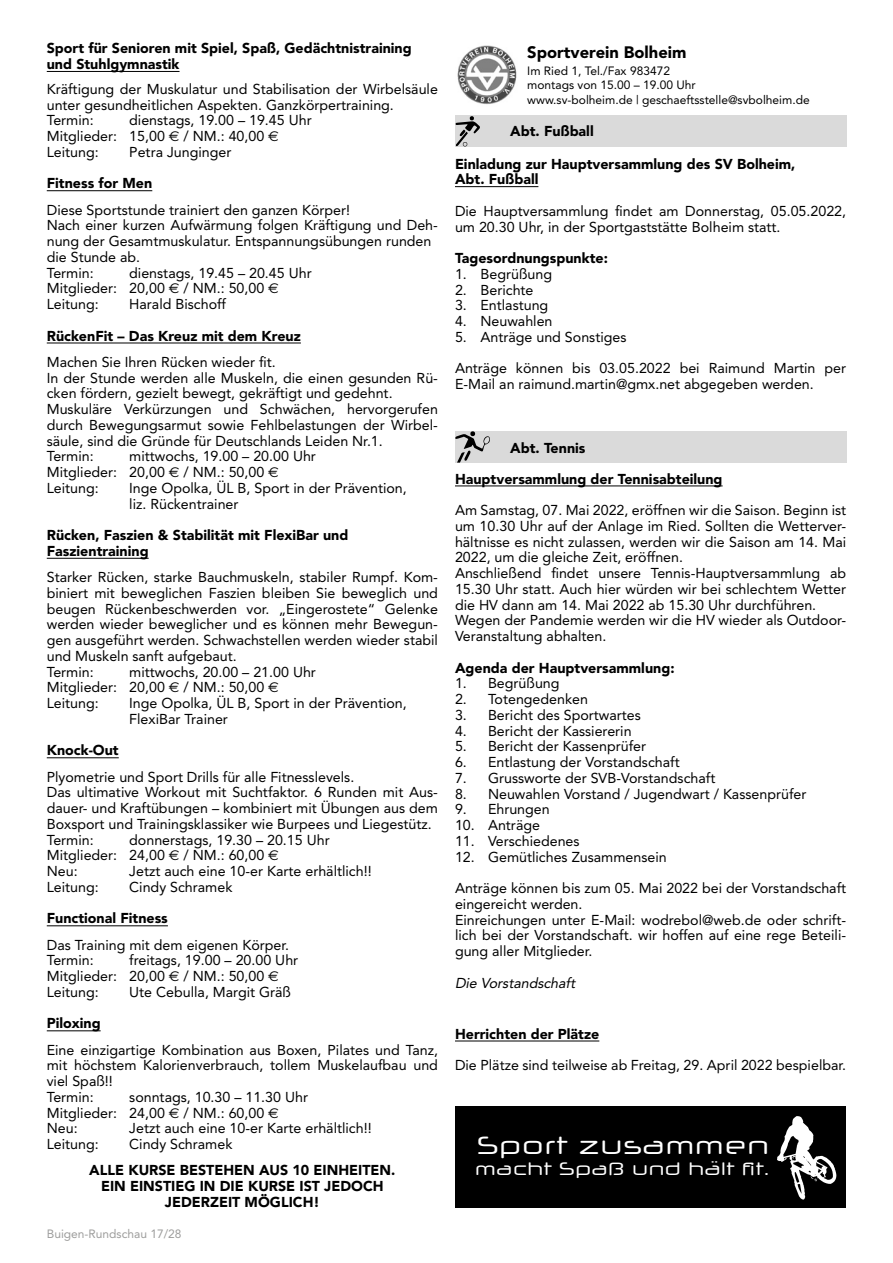
<style>
.page{position:relative;width:893px;height:1263px;background:#fff}
.page>*{position:absolute;margin:0;border:0;box-sizing:border-box;transform-origin:0 0}
.t1{font:24.75px "Neuropol X Free";letter-spacing:.01em;color:#fff}
.t2{font:18px "Neuropol X Free";color:#fff}
.t3{font:900 16.5px "Avenir";color:#000}
.t4{font:14.25px/15.8px "Avenir";color:#000}
.t5{font:900 14.25px/15.8px "Avenir";color:#000}
.t6{font:italic 14.25px "Avenir";color:#000}
.t7{font:12px/14.2px "Avenir";color:#000}
.t8{font:12px "Avenir";color:#9d9d9c}
.s1{font-family:"Euro Sans"}
</style>
<div class="page">
<hr style="left:47px;top:71px;width:133px;height:1px;background:#000">
<hr style="left:47px;top:190px;width:105px;height:1px;background:#000">
<hr style="left:47px;top:343px;width:254px;height:1px;background:#000">
<hr style="left:47px;top:558px;width:102px;height:1px;background:#000">
<hr style="left:47px;top:757px;width:72px;height:1px;background:#000">
<hr style="left:47px;top:925px;width:121px;height:1px;background:#000">
<hr style="left:47px;top:1030px;width:54px;height:1px;background:#000">
<hr style="left:455px;top:186px;width:83px;height:1px;background:#000">
<hr style="left:455px;top:486px;width:268px;height:1px;background:#000">
<hr style="left:455px;top:1041px;width:144px;height:1px;background:#000">
<div style="left:455px;top:115px;width:391px;height:32px;background:#dadada"></div>
<svg style="left:456px;top:116px;width:24px;height:30px"></svg>
<img style="left:457px;top:45px;width:60px;height:60px">
<div style="left:455px;top:431px;width:391px;height:32px;background:#dadada"></div>
<svg style="left:455px;top:431px;width:35px;height:32px"></svg>
<div style="left:456px;top:1106px;width:390px;height:102px;background:#000"></div>
<img style="left:777px;top:1116px;width:60px;height:84px">
<p class="t5" style="left:47px;top:40px;width:366px">Sport für Senioren mit Spiel, Spaß, Gedächtnistraining und Stuhlgymnastik</p>
<p class="t4" style="left:47px;top:81px;width:393px">Kräftigung der Muskulatur und Stabilisation der Wirbelsäule unter gesundheitlichen Aspekten. Ganzkörpertraining.<br>Termin:</p>
<p class="t4" style="left:47px;top:113px;width:266px;text-indent:82px">dienstags, 19.00 – 19.45 Uhr<br>Mitglieder: 15,00 <span class="s1">€</span> / NM.: 40,00 <span class="s1">€<br></span>Leitung:</p>
<p class="t4" style="left:129px;top:144px;width:104px">Petra Junginger</p>
<p class="t5" style="left:47px;top:175px;width:107px">Fitness for Men</p>
<p class="t4" style="left:47px;top:202px;width:393px">Diese Sportstunde trainiert den ganzen Körper!<br>Nach einer kurzen Aufwärmung folgen Kräftigung und Deh&shy;nung der Gesamtmuskulatur. Entspannungsübungen runden die Stunde ab.<br>Termin:</p>
<p class="t4" style="left:47px;top:265px;width:266px;text-indent:82px">dienstags, 19.45 – 20.45 Uhr<br>Mitglieder: 20,00 <span class="s1">E</span> / NM.: 50,00 <span class="s1">E<br></span>Leitung:</p>
<p class="t4" style="left:129px;top:296px;width:98px">Harald Bischoff</p>
<p class="t5" style="left:47px;top:328px;width:256px">RückenFit – Das Kreuz mit dem Kreuz</p>
<p class="t4" style="left:47px;top:354px;width:393px">Machen Sie Ihren Rücken wieder fit.<br>In der Stunde werden alle Muskeln, die einen gesunden Rü&shy;cken fördern, gezielt bewegt, gekräftigt und gedehnt.<br>Muskuläre Verkürzungen und Schwächen, hervorgerufen durch Bewegungsarmut sowie Fehlbelastungen der Wirbel&shy;säule, sind die Gründe für Deutschlands Leiden Nr.1.<br>Termin:</p>
<p class="t4" style="left:47px;top:449px;width:271px;text-indent:82px">mittwochs, 19.00 – 20.00 Uhr<br>Mitglieder: 20,00 <span class="s1">E</span> / NM.: 50,00 <span class="s1">E<br></span>Leitung:</p>
<p class="t4" style="left:129px;top:480px;width:279px">Inge Opolka, ÜL B, Sport in der Prävention, liz. Rückentrainer</p>
<p class="t5" style="left:47px;top:527px;width:303px">Rücken, Faszien &amp; Stabilität mit FlexiBar und<br>Faszientraining</p>
<p class="t4" style="left:47px;top:569px;width:393px">Starker Rücken, starke Bauchmuskeln, stabiler Rumpf. Kom&shy;biniert mit beweglichen Faszien bleiben Sie beweglich und beugen Rückenbeschwerden vor. „Eingerostete“ Gelenke werden wieder beweglicher und es können mehr Bewegun&shy;gen ausgeführt werden. Schwachstellen werden wieder stabil und Muskeln sanft aufgebaut.<br>Termin:</p>
<p class="t4" style="left:47px;top:664px;width:271px;text-indent:82px">mittwochs, 20.00 – 21.00 Uhr<br>Mitglieder: 20,00 <span class="s1">E</span> / NM.: 50,00 <span class="s1">E<br></span>Leitung:</p>
<p class="t4" style="left:129px;top:695px;width:279px">Inge Opolka, ÜL B, Sport in der Prävention,<br>FlexiBar Trainer</p>
<p class="t5" style="left:47px;top:742px;width:74px">Knock-Out</p>
<p class="t4" style="left:47px;top:769px;width:393px">Plyometrie und Sport Drills für alle Fitnesslevels.<br>Das ultimative Workout mit Suchtfaktor. 6 Runden mit Aus&shy;dauer- und Kraftübungen – kombiniert mit Übungen aus dem Boxsport und Trainingsklassiker wie Burpees und Liegestütz.<br>Termin:</p>
<p class="t4" style="left:47px;top:832px;width:284px;text-indent:82px">donnerstags, 19.30 – 20.15 Uhr<br>Mitglieder: 24,00 <span class="s1">E</span> / NM.: 60,00 <span class="s1">E<br></span>Neu:</p>
<p class="t4" style="left:129px;top:863px;width:244px">Jetzt auch eine 10-er Karte erhältlich!!</p>
<p class="t4" style="left:47px;top:879px;width:53px">Leitung:</p>
<p class="t4" style="left:129px;top:879px;width:105px">Cindy Schramek</p>
<p class="t5" style="left:47px;top:910px;width:123px">Functional Fitness</p>
<p class="t4" style="left:47px;top:937px;width:244px">Das Training mit dem eigenen Körper.<br>Termin:</p>
<p class="t4" style="left:47px;top:952px;width:253px;text-indent:82px">freitags, 19.00 – 20.00 Uhr<br>Mitglieder: 20,00 <span class="s1">E</span> / NM.: 50,00 <span class="s1">E<br></span>Leitung:</p>
<p class="t4" style="left:129px;top:984px;width:163px">Ute Cebulla, Margit Gräß</p>
<p class="t5" style="left:47px;top:1015px;width:55px">Piloxing</p>
<p class="t4" style="left:47px;top:1042px;width:393px">Eine einzigartige Kombination aus Boxen, Pilates und Tanz, mit höchstem Kalorienverbrauch, tollem Muskelaufbau und viel Spaß!!<br>Termin:</p>
<p class="t4" style="left:47px;top:1089px;width:263px;text-indent:82px">sonntags, 10.30 – 11.30 Uhr<br>Mitglieder: 24,00 <span class="s1">E</span> / NM.: 60,00 <span class="s1">E<br></span>Neu:</p>
<p class="t4" style="left:129px;top:1120px;width:244px">Jetzt auch eine 10-er Karte erhältlich!!</p>
<p class="t4" style="left:47px;top:1136px;width:53px">Leitung:</p>
<p class="t4" style="left:129px;top:1136px;width:105px">Cindy Schramek</p>
<p class="t5" style="left:89px;top:1162px;width:308px;text-align:center">ALLE KURSE BESTEHEN AUS 10 EINHEITEN.<br>EIN EINSTIEG IN DIE KURSE IST JEDOCH<br>JEDERZEIT MÖGLICH!</p>
<p class="t8" style="left:47px;top:1227px;width:136px">Buigen-Rundschau 17/28</p>
<p class="t3" style="left:527px;top:42px;width:161px">Sportverein Bolheim</p>
<p class="t7" style="left:527px;top:64px;width:284px">Im Ried 1, Tel./Fax 983472<br>montags von 15.00 – 19.00 Uhr<br>www.sv-bolheim.de | geschaeftsstelle@svbolheim.de</p>
<p class="t5" style="left:510px;top:123px;width:85px">Abt. Fußball</p>
<p class="t5" style="left:455px;top:156px;width:342px">Einladung zur Hauptversammlung des SV Bolheim,<br>Abt. Fußball</p>
<p class="t4" style="left:455px;top:203px;width:393px">Die Hauptversammlung findet am Donnerstag, 05.05.2022, um 20.30 Uhr, in der Sportgaststätte Bolheim statt.</p>
<p class="t5" style="left:455px;top:250px;width:154px">Tagesordnungspunkte:</p>
<p class="t4" style="left:455px;top:266px;width:99px">1. Begrüßung</p>
<p class="t4" style="left:455px;top:282px;width:80px">2. Berichte</p>
<p class="t4" style="left:455px;top:297px;width:95px">3. Entlastung</p>
<p class="t4" style="left:455px;top:313px;width:99px">4. Neuwahlen</p>
<p class="t4" style="left:455px;top:329px;width:173px">5. Anträge und Sonstiges</p>
<p class="t4" style="left:455px;top:360px;width:393px">Anträge können bis 03.05.2022 bei Raimund Martin per<br>E-Mail an raimund.martin@gmx.net abgegeben werden.</p>
<p class="t5" style="left:510px;top:440px;width:77px">Abt. Tennis</p>
<p class="t5" style="left:455px;top:471px;width:269px">Hauptversammlung der Tennisabteilung</p>
<p class="t4" style="left:455px;top:502px;width:393px">Am Samstag, 07. Mai 2022, eröffnen wir die Saison. Beginn ist um 10.30 Uhr auf der Anlage im Ried. Sollten die Wetterver&shy;hältnisse es nicht zulassen, werden wir die Saison am 14. Mai 2022, um die gleiche Zeit, eröffnen.<br>Anschließend findet unsere Tennis-Hauptversammlung ab 15.30 Uhr statt. Auch hier würden wir bei schlechtem Wetter die HV dann am 14. Mai 2022 ab 15.30 Uhr durchführen.<br>Wegen der Pandemie werden wir die HV wieder als Outdoor-Veranstaltung abhalten.</p>
<p class="t5" style="left:455px;top:659px;width:221px">Agenda der Hauptversammlung:</p>
<p class="t4" style="left:455px;top:675px;width:106px">1. Begrüßung</p>
<p class="t4" style="left:455px;top:691px;width:135px">2. Totengedenken</p>
<p class="t4" style="left:455px;top:707px;width:187px">3. Bericht des Sportwartes</p>
<p class="t4" style="left:455px;top:723px;width:178px">4. Bericht der Kassiererin</p>
<p class="t4" style="left:455px;top:738px;width:193px">5. Bericht der Kassenprüfer</p>
<p class="t4" style="left:455px;top:754px;width:226px">6. Entlastung der Vorstandschaft</p>
<p class="t4" style="left:455px;top:770px;width:262px">7. Grussworte der SVB-Vorstandschaft</p>
<p class="t4" style="left:455px;top:786px;width:353px">8. Neuwahlen Vorstand / Jugendwart / Kassenprüfer</p>
<p class="t4" style="left:455px;top:801px;width:96px">9. Ehrungen</p>
<p class="t4" style="left:455px;top:817px;width:87px">10. Anträge</p>
<p class="t4" style="left:455px;top:833px;width:126px">11. Verschiedenes</p>
<p class="t4" style="left:455px;top:849px;width:213px">12. Gemütliches Zusammensein</p>
<p class="t4" style="left:455px;top:880px;width:393px">Anträge können bis zum 05. Mai 2022 bei der Vorstandschaft eingereicht werden.<br>Einreichungen unter E-Mail: wodrebol@web.de oder schrift&shy;lich bei der Vorstandschaft. wir hoffen auf eine rege Beteili&shy;gung aller Mitglieder.</p>
<p class="t6" style="left:455px;top:974px;width:125px">Die Vorstandschaft</p>
<p class="t5" style="left:455px;top:1026px;width:146px">Herrichten der Plätze</p>
<p class="t4" style="left:455px;top:1057px;width:393px">Die Plätze sind teilweise ab Freitag, 29. April 2022 bespielbar.</p>
<h1 class="t1" style="left:477px;top:1129px;width:294px">Sport zusammen</h1>
<p class="t2" style="left:475px;top:1157px;width:296px">macht Spaß und hält fit.</p>
</div>
